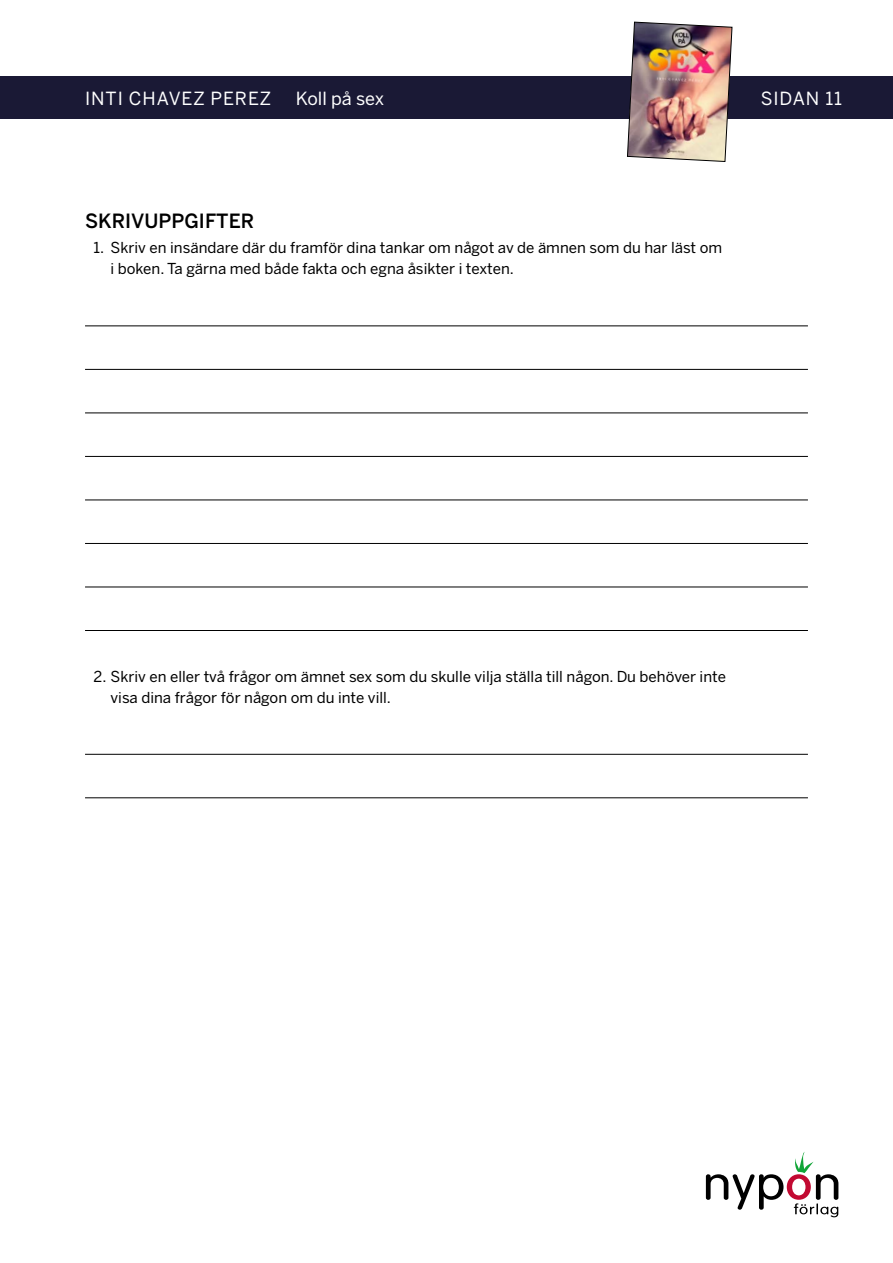
<style>
.page{position:relative;width:893px;height:1263px;background:#fff}
.page>*{position:absolute;margin:0;border:0;box-sizing:border-box;transform-origin:0 0}
.t1{font:500 19.5px "Benton Sans";color:#000}
.t2{font:18px "Benton Sans";letter-spacing:.05em;color:#fff}
.t3{font:18px "Benton Sans";letter-spacing:-.005em;color:#fff}
.t4{font:15px/21px "Benton Sans";color:#000}
</style>
<div class="page">
<div style="left:0;top:77px;width:893px;height:42px;background:#1a1935"></div>
<img style="left:627px;top:21px;width:106px;height:141px">
<svg style="left:706px;top:1152px;width:132px;height:65px"></svg>
<hr style="left:85px;top:325px;width:723px;height:1px;background:#000">
<hr style="left:85px;top:369px;width:723px;height:1px;background:#000">
<hr style="left:85px;top:412px;width:723px;height:1px;background:#000">
<hr style="left:85px;top:456px;width:723px;height:1px;background:#000">
<hr style="left:85px;top:500px;width:723px;height:1px;background:#000">
<hr style="left:85px;top:543px;width:723px;height:1px;background:#000">
<hr style="left:85px;top:587px;width:723px;height:1px;background:#000">
<hr style="left:85px;top:630px;width:723px;height:1px;background:#000">
<hr style="left:85px;top:754px;width:723px;height:1px;background:#000">
<hr style="left:85px;top:797px;width:723px;height:1px;background:#000">
<p class="t2" style="left:85px;top:88px;width:188px">INTI CHAVEZ PEREZ</p>
<p class="t3" style="left:296px;top:88px;width:90px">Koll på sex</p>
<p class="t2" style="left:761px;top:88px;width:83px">SIDAN 11</p>
<h1 class="t1" style="left:85px;top:210px;width:171px">SKRIVUPPGIFTER</h1>
<p class="t4" style="left:111px;top:238px;width:613px;text-indent:-17px">1. Skriv en insändare där du framför dina tankar om något av de ämnen som du har läst om i boken. Ta gärna med både fakta och egna åsikter i texten.</p>
<p class="t4" style="left:111px;top:666px;width:617px;text-indent:-17px">2. Skriv en eller två frågor om ämnet sex som du skulle vilja ställa till någon. Du behöver inte visa dina frågor för någon om du inte vill.</p>
</div>
